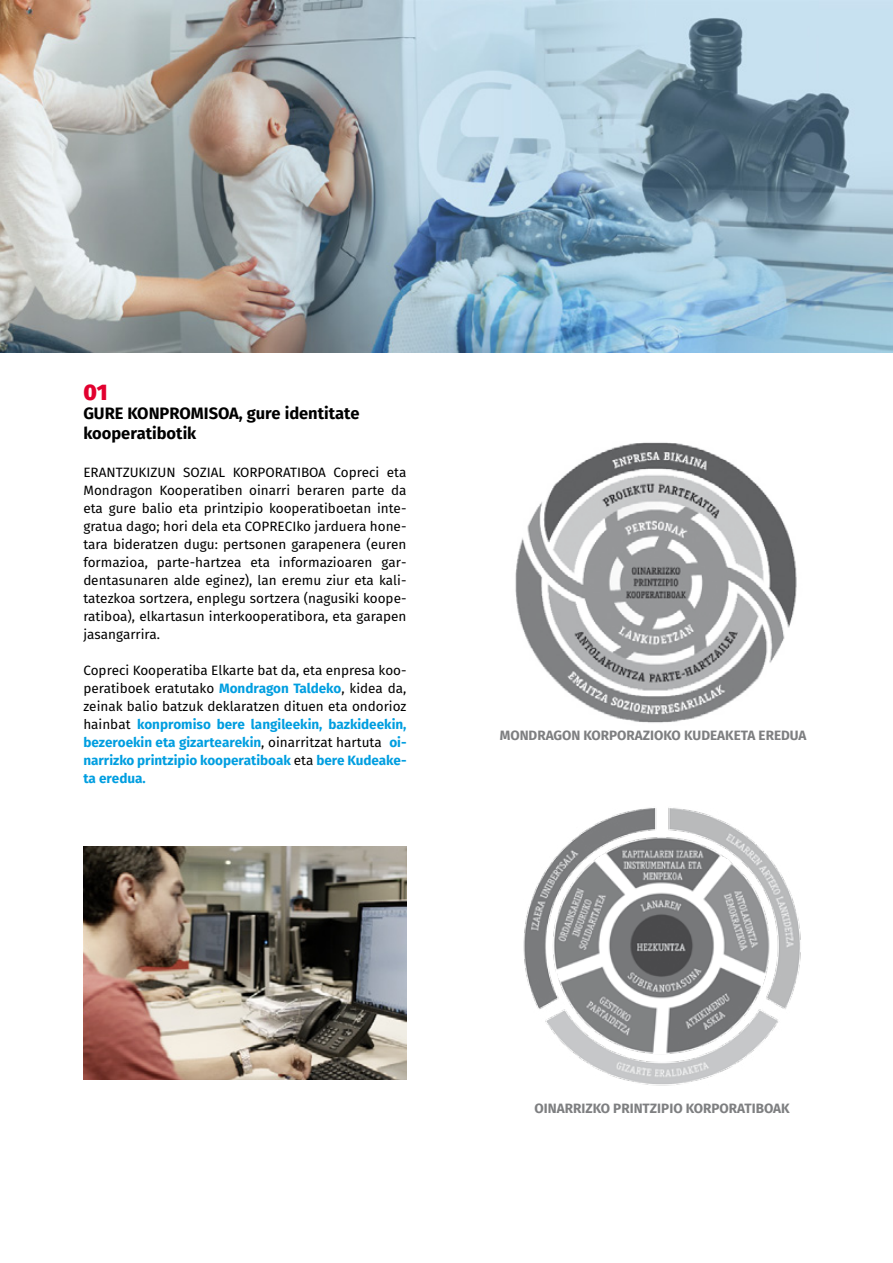
<style>
.page{position:relative;width:893px;height:1263px;background:#fff}
.page>*{position:absolute;margin:0;border:0;box-sizing:border-box;transform-origin:0 0}
.t1{font:800 22.5px "Fira Sans";color:#e2002f}
.t2{font:700 16.5px/19.8px "Fira Sans";color:#000}
.t3{font:13.5px/18px "Fira Sans";color:#000;text-align:justify}
.t4{font:700 13.5px "Fira Sans";color:#7e7f81}
.s1{font-weight:700;color:#009ee0}
</style>
<div class="page">
<img style="left:515px;top:442px;width:282px;height:281px">
<img style="left:523px;top:808px;width:278px;height:278px">
<img style="left:0;top:0;width:893px;height:353px">
<img style="left:83px;top:847px;width:323px;height:232px">
<h1 class="t1" style="left:83px;top:376px;width:26px">01</h1>
<p class="t2" style="left:83px;top:404px;width:278px">GURE KONPROMISOA, gure identitate kooperatibotik</p>
<p class="t3" style="left:83px;top:463px;width:325px">ERANTZUKIZUN SOZIAL KORPORATIBOA Copreci eta Mondragon Kooperatiben oinarri beraren parte da eta gure balio eta printzipio kooperatiboetan inte&shy;gratua dago; hori dela eta COPRECIko jarduera hone&shy;tara bideratzen dugu: pertsonen garapenera (euren formazioa, parte-hartzea eta informazioaren gar&shy;dentasunaren alde eginez), lan eremu ziur eta kali&shy;tatezkoa sortzera, enplegu sortzera (nagusiki koope&shy;ratiboa), elkartasun interkooperatibora, eta garapen jasangarrira.</p>
<p class="t3" style="left:83px;top:661px;width:325px">Copreci Kooperatiba Elkarte bat da, eta enpresa koo&shy;peratiboek eratutako <span class="s1">Mondragon Taldeko</span>, kidea da, zeinak balio batzuk deklaratzen dituen eta ondorioz hainbat <span class="s1">konpromiso bere langileekin, bazkideekin, bezeroekin eta gizartearekin</span>, oinarritzat hartuta <span class="s1">oi&shy;narrizko printzipio kooperatiboak</span> eta <span class="s1">bere Kudeake&shy;ta eredua.</span></p>
<p class="t4" style="left:500px;top:725px;width:308px">MONDRAGON KORPORAZIOKO KUDEAKETA EREDUA</p>
<p class="t4" style="left:535px;top:1099px;width:256px">OINARRIZKO PRINTZIPIO KORPORATIBOAK</p>
</div>
